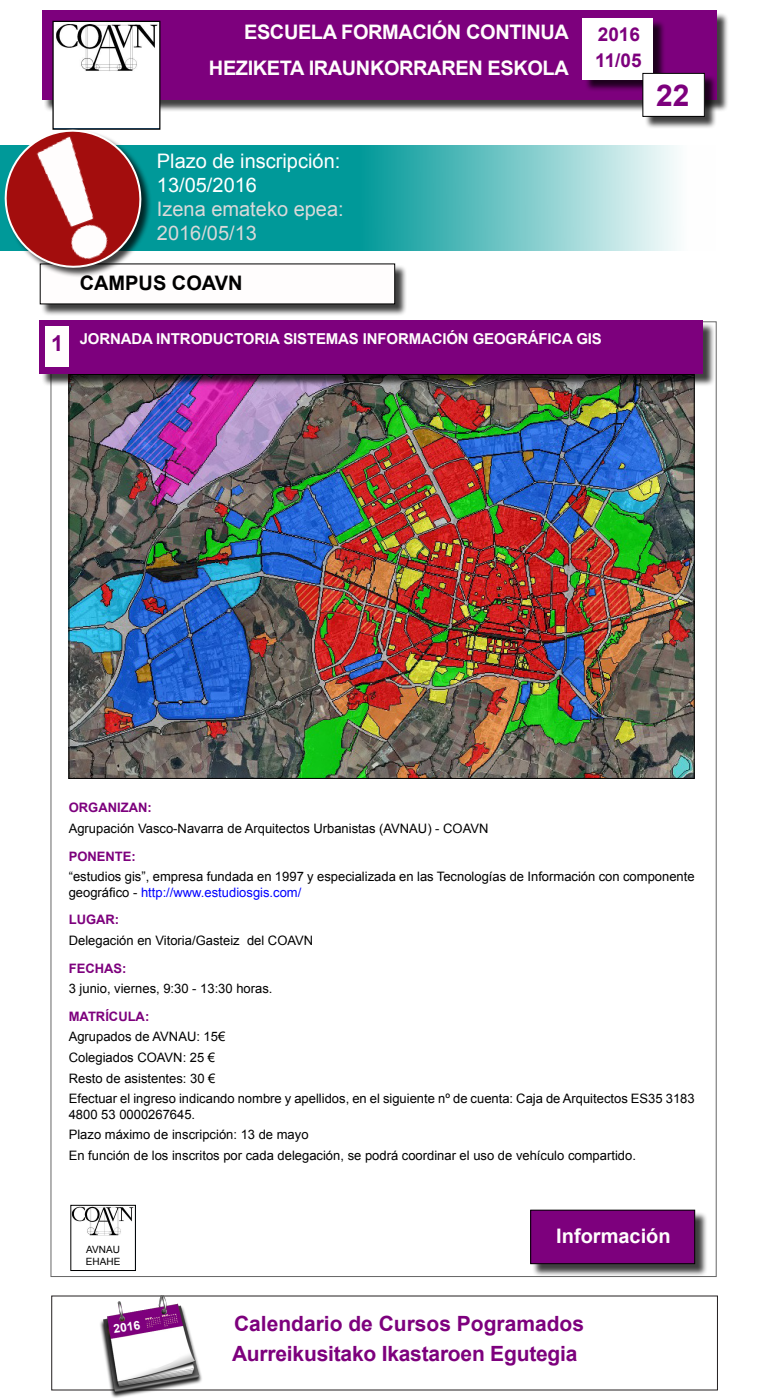
<style>
.page{position:relative;width:770px;height:1400px;background:#fff}
.page>*{position:absolute;margin:0;border:0;box-sizing:border-box;transform-origin:0 0}
.t1{font:700 30px "Arial";color:#7d007d}
.t2{font:700 22px "Arial";color:#7d007d}
.t3{font:700 21px "Arial";letter-spacing:-.01em;color:#7d007d}
.t4{font:700 20px "Arial";letter-spacing:-.02em;color:#fffdfd}
.t5{font:20px "Arial";color:#fff}
.t6{font:20px "Arial";color:#d9d9d9}
.t7{font:700 20px "Arial";color:#000}
.t8{font:700 20px "Arial";color:#fffdfd}
.t9{font:700 19px "Arial";color:#7d007d}
.t10{font:700 15px "Arial";letter-spacing:-.01em;color:#fffdfd}
.t11{font:13px/15.6px "Arial";color:#000}
.t12{font:700 13px "Arial";color:#7d007d}
.t13{font:700 12.1px "Arial";color:#fff}
.t14{font:10px "Arial";color:#000}
.s1{color:#00f}
</style>
<div class="page">
<div style="left:44px;top:12px;width:685px;height:100px;background:#000;opacity:.75"></div>
<div style="left:42px;top:10px;width:675px;height:89px;background:#7d007d"></div>
<div style="left:584px;top:20px;width:82px;height:72px;background:#000;opacity:.75"></div>
<div style="left:582px;top:18px;width:71px;height:62px;background:#fff"></div>
<div style="left:644px;top:74px;width:73px;height:55px;background:#000;opacity:.75"></div>
<div style="left:643px;top:73px;width:61px;height:43px;background:#fff"></div>
<div style="left:642px;top:73px;width:63px;height:44px;border:1px solid #000"></div>
<img style="left:54px;top:23px;width:104px;height:89px">
<div style="left:52px;top:21px;width:108px;height:109px;border:1px solid #000"></div>
<div style="left:41px;top:265px;width:367px;height:52px;background:#000;opacity:.75"></div>
<div style="left:40px;top:264px;width:355px;height:40px;background:#fffdfd"></div>
<img style="left:70px;top:386px;width:623px;height:391px">
<div style="left:41px;top:322px;width:674px;height:64px;background:#000;opacity:.75"></div>
<div style="left:40px;top:320px;width:663px;height:54px;background:#7d007d"></div>
<div style="left:45px;top:326px;width:24px;height:41px;background:#fffdfd"></div>
<div style="left:532px;top:1211px;width:176px;height:66px;background:#000;opacity:.75"></div>
<div style="left:531px;top:1210px;width:164px;height:54px;background:#7d007d"></div>
<div style="left:530px;top:1210px;width:165px;height:54px;border:1px solid #000"></div>
<img style="left:72px;top:1207px;width:62px;height:29px">
<div style="left:70px;top:1205px;width:66px;height:66px;border:1px solid #000"></div>
<svg style="left:152px;top:145px;width:525px;height:106px;background:#4ab6b6"></svg>
<div style="left:4px;top:129px;width:148px;height:149px;background:#000;opacity:.75"></div>
<svg style="left:0;top:122px;width:149px;height:153px"></svg>
<img style="left:99px;top:1296px;width:103px;height:102px">
<p class="t2" style="left:51px;top:329px;width:14px">1</p>
<p class="t4" style="left:244px;top:19px;width:326px">ESCUELA FORMACIÓN CONTINUA</p>
<p class="t4" style="left:209px;top:55px;width:361px">HEZIKETA IRAUNKORRAREN ESKOLA</p>
<p class="t9" style="left:598px;top:22px;width:44px">2016</p>
<p class="t9" style="left:595px;top:48px;width:48px">11/05</p>
<p class="t1" style="left:656px;top:75px;width:35px">22</p>
<p class="t5" style="left:157px;top:148px;width:185px">Plazo de inscripción:</p>
<p class="t5" style="left:157px;top:172px;width:102px">13/05/2016</p>
<p class="t6" style="left:157px;top:196px;width:188px">Izena emateko epea:</p>
<p class="t6" style="left:157px;top:220px;width:102px">2016/05/13</p>
<p class="t7" style="left:80px;top:270px;width:164px">CAMPUS COAVN</p>
<p class="t10" style="left:80px;top:329px;width:524px">JORNADA INTRODUCTORIA SISTEMAS INFORMACIÓN GEOGRÁFICA GIS</p>
<p class="t12" style="left:69px;top:799px;width:85px">ORGANIZAN:</p>
<p class="t11" style="left:69px;top:821px;width:421px">Agrupación Vasco-Navarra de Arquitectos Urbanistas (AVNAU) - COAVN</p>
<p class="t12" style="left:69px;top:847px;width:69px">PONENTE:</p>
<p class="t11" style="left:69px;top:869px;width:627px">“estudios gis”, empresa fundada en 1997 y especializada en las Tecnologías de Información con componente geográfico - <span class="s1">http://www.estudiosgis.com/</span></p>
<p class="t12" style="left:69px;top:911px;width:52px">LUGAR:</p>
<p class="t11" style="left:69px;top:933px;width:246px">Delegación en Vitoria/Gasteiz del COAVN</p>
<p class="t12" style="left:69px;top:959px;width:59px">FECHAS:</p>
<p class="t11" style="left:69px;top:981px;width:205px">3 junio, viernes, 9:30 - 13:30 horas.</p>
<p class="t12" style="left:69px;top:1008px;width:82px">MATRÍCULA:</p>
<p class="t11" style="left:69px;top:1029px;width:158px">Agrupados de AVNAU: 15€</p>
<p class="t11" style="left:69px;top:1050px;width:148px">Colegiados COAVN: 25 €</p>
<p class="t11" style="left:69px;top:1070px;width:148px">Resto de asistentes: 30 €</p>
<p class="t11" style="left:69px;top:1091px;width:627px">Efectuar el ingreso indicando nombre y apellidos, en el siguiente nº de cuenta: Caja de Arquitectos ES35 3183<br>4800 53 0000267645.</p>
<p class="t11" style="left:69px;top:1127px;width:241px">Plazo máximo de inscripción: 13 de mayo</p>
<p class="t11" style="left:69px;top:1148px;width:569px">En función de los inscritos por cada delegación, se podrá coordinar el uso de vehículo compartido.</p>
<p class="t14" style="left:86px;top:1243px;width:35px">AVNAU</p>
<p class="t14" style="left:86px;top:1255px;width:36px">EHAHE</p>
<p class="t8" style="left:556px;top:1222px;width:116px">Información</p>
<p class="t13" style="left:113px;top:1321px;width:28px;rotate:-8deg">2016</p>
<p class="t3" style="left:234px;top:1310px;width:352px">Calendario de Cursos Pogramados</p>
<p class="t3" style="left:232px;top:1340px;width:347px">Aurreikusitako Ikastaroen Egutegia</p>
</div>
